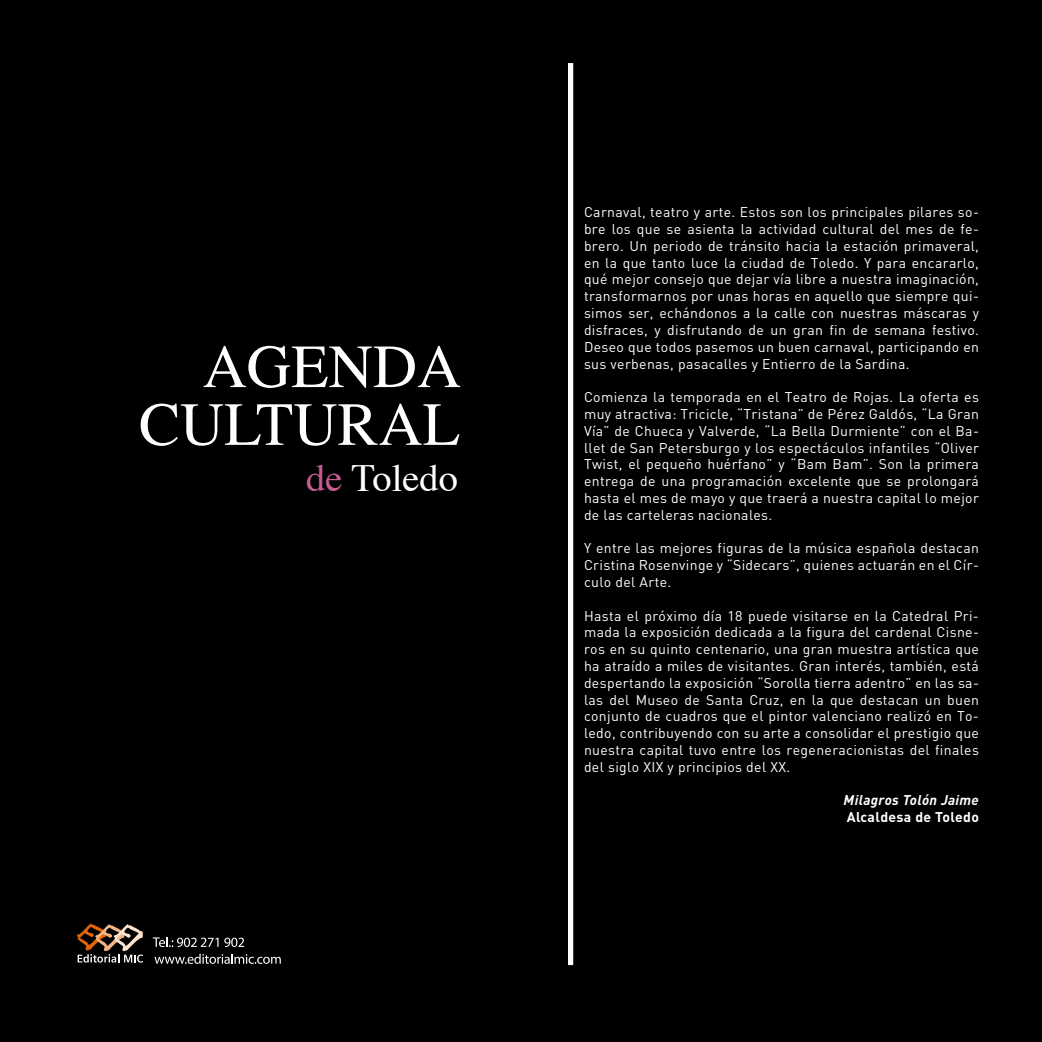
<style>
.page{position:relative;width:1042px;height:1042px;background:#000}
.page>*{position:absolute;margin:0;border:0;box-sizing:border-box;transform-origin:0 0}
.t1{font:61.25px/57.8px "Times";color:#fff;text-align:right}
.t2{font:38.5px "Times";color:#fff}
.t3{font:14px/16.8px "DIN";letter-spacing:.025em;color:#fff;text-align:justify}
.t4{font:italic 700 14px "DIN";letter-spacing:.025em;color:#fff}
.t5{font:700 14px "DIN";letter-spacing:.025em;color:#fff}
.s1{color:#c65c94}
</style>
<div class="page">
<div style="left:568px;top:63px;width:5px;height:902px;background:#fff"></div>
<svg style="left:153px;top:937px;width:65px;height:10px"></svg>
<svg style="left:224px;top:937px;width:20px;height:10px"></svg>
<svg style="left:154px;top:954px;width:127px;height:10px"></svg>
<svg style="left:77px;top:923px;width:66px;height:39px"></svg>
<h1 class="t1" style="left:139px;top:332px;width:324px">AGENDA<br>CULTURAL</h1>
<h2 class="t2" style="left:306px;top:442px;width:153px"><span class="s1">de</span> Toledo</h2>
<p class="t3" style="left:584px;top:203px;width:396px">Carnaval, teatro y arte. Estos son los principales pilares so&shy;bre los que se asienta la actividad cultural del mes de fe&shy;brero. Un periodo de tránsito hacia la estación primaveral, en la que tanto luce la ciudad de Toledo. Y para encararlo, qué mejor consejo que dejar vía libre a nuestra imaginación, transformarnos por unas horas en aquello que siempre qui&shy;simos ser, echándonos a la calle con nuestras máscaras y disfraces, y disfrutando de un gran fin de semana festivo.<br>Deseo que todos pasemos un buen carnaval, participando en sus verbenas, pasacalles y Entierro de la Sardina.</p>
<p class="t3" style="left:584px;top:388px;width:396px">Comienza la temporada en el Teatro de Rojas. La oferta es muy atractiva: Tricicle, “Tristana” de Pérez Galdós, “La Gran Vía” de Chueca y Valverde, “La Bella Durmiente” con el Ba&shy;llet de San Petersburgo y los espectáculos infantiles “Oliver Twist, el pequeño huérfano” y “Bam Bam”. Son la primera entrega de una programación excelente que se prolongará hasta el mes de mayo y que traerá a nuestra capital lo mejor de las carteleras nacionales.</p>
<p class="t3" style="left:584px;top:539px;width:396px">Y entre las mejores figuras de la música española destacan Cristina Rosenvinge y “Sidecars”, quienes actuarán en el Cír&shy;culo del Arte.</p>
<p class="t3" style="left:584px;top:607px;width:396px">Hasta el próximo día 18 puede visitarse en la Catedral Pri&shy;mada la exposición dedicada a la figura del cardenal Cisne&shy;ros en su quinto centenario, una gran muestra artística que ha atraído a miles de visitantes. Gran interés, también, está despertando la exposición “Sorolla tierra adentro” en las sa&shy;las del Museo de Santa Cruz, en la que destacan un buen conjunto de cuadros que el pintor valenciano realizó en To&shy;ledo, contribuyendo con su arte a consolidar el prestigio que nuestra capital tuvo entre los regeneracionistas del finales del siglo XIX y principios del XX.</p>
<p class="t4" style="left:843px;top:791px;width:137px">Milagros Tolón Jaime</p>
<p class="t5" style="left:847px;top:808px;width:134px">Alcaldesa de Toledo</p>
</div>
